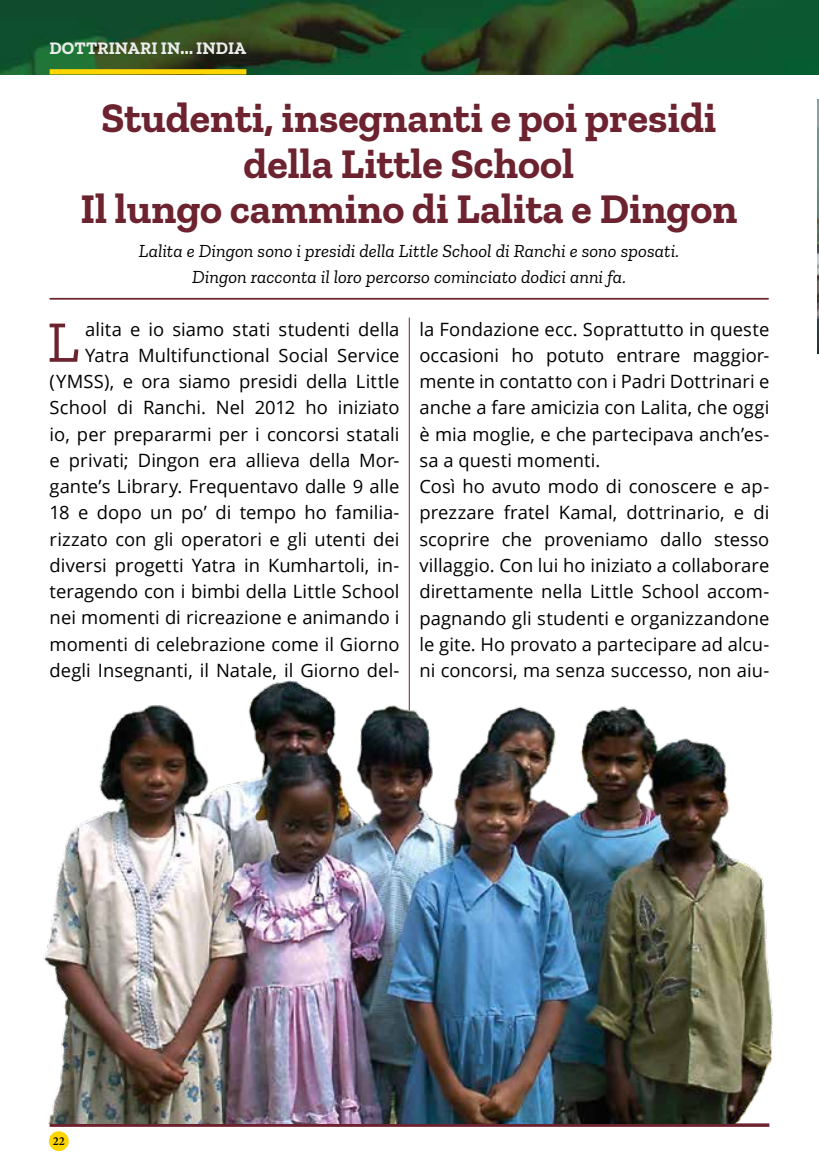
<style>
.page{position:relative;width:819px;height:1166px;background:#fff}
.page>*{position:absolute;margin:0;border:0;box-sizing:border-box;transform-origin:0 0}
.t1{font:58.8px "Zilla Slab";color:#6d232f}
.t2{font:700 42px/45.5px "Zilla Slab";color:#6d232f;text-align:center}
.t3{font:18.38px/26.2px "Open Sans";letter-spacing:.005em;color:#000;text-align:right}
.t4{font:italic 18.38px/26.2px "Zilla Slab";color:#000;text-align:center}
.t5{font:700 17.5px "Zilla Slab";letter-spacing:.005em;color:#ededed}
.t6{font:600 12.25px "Minion Pro";color:#000}
</style>
<div class="page">
<div style="left:49px;top:1131px;width:20px;height:20px;background:#ffd500;border-radius:50%"></div>
<svg style="left:50px;top:1123px;width:719px;height:4px;background:#6b3640"></svg>
<hr style="left:50px;top:298px;width:718px;height:2px;background:#6d232f">
<img style="left:43px;top:681px;width:730px;height:442px">
<img style="left:817px;top:99px;width:2px;height:254px">
<hr style="left:409px;top:317px;width:1px;height:393px;background:#6d232f">
<img style="left:0;top:0;width:819px;height:74px">
<div style="left:50px;top:69px;width:196px;height:5px;background:#ffd500"></div>
<p class="t5" style="left:50px;top:38px;width:198px">DOTTRINARI IN... INDIA</p>
<h2 class="t2" style="left:80px;top:96px;width:658px">Studenti, insegnanti e poi presidi della Little School<br>Il lungo cammino di Lalita e Dingon</h2>
<p class="t4" style="left:139px;top:238px;width:542px">Lalita e Dingon sono i presidi della Little School di Ranchi e sono sposati.<br>Dingon racconta il loro percorso cominciato dodici anni fa.</p>
<p class="t3" style="left:50px;top:315px;width:351px">alita e io siamo stati studenti della Yatra Multifunctional Social Service (YMSS), e ora siamo presidi della Little School di Ranchi. Nel 2012 ho iniziato io, per prepararmi per i concorsi statali e privati; Dingon era allieva della Mor&shy;gante’s Library. Frequentavo dalle 9 alle 18 e dopo un po’ di tempo ho familia&shy;rizzato con gli operatori e gli utenti dei diversi progetti Yatra in Kumhartoli, in&shy;teragendo con i bimbi della Little School nei momenti di ricreazione e animando i momenti di celebrazione come il Giorno degli Insegnanti, il Natale, il Giorno del-</p>
<p class="t3" style="left:419px;top:315px;width:351px;text-align:left">la Fondazione ecc. Soprattutto in queste occasioni ho potuto entrare maggior&shy;mente in contatto con i Padri Dottrinari e anche a fare amicizia con Lalita, che oggi è mia moglie, e che partecipava anch’es&shy;sa a questi momenti.<br>Così ho avuto modo di conoscere e ap&shy;prezzare fratel Kamal, dottrinario, e di scoprire che proveniamo dallo stesso villaggio. Con lui ho iniziato a collaborare direttamente nella Little School accom&shy;pagnando gli studenti e organizzandone le gite. Ho provato a partecipare ad alcu&shy;ni concorsi, ma senza successo, non aiu-</p>
<h1 class="t1" style="left:47px;top:310px;width:34px">L</h1>
<p class="t6" style="left:53px;top:1133px;width:14px">22</p>
</div>
